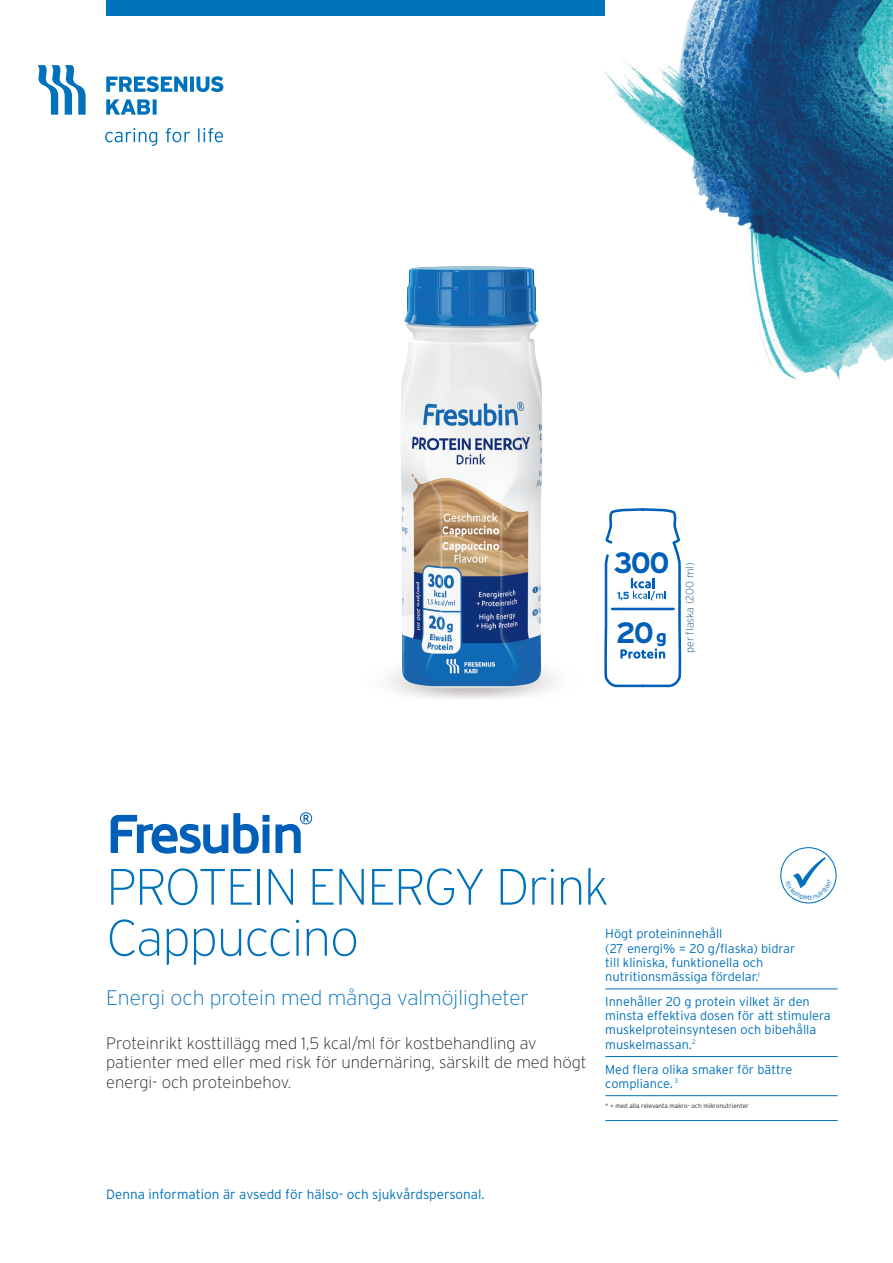
<style>
.page{position:relative;width:893px;height:1263px;background:#fff}
.page>*{position:absolute;margin:0;border:0;box-sizing:border-box;transform-origin:0 0}
.t1{font:200 51px/51px "Interstate";letter-spacing:-.03em;color:#0071bb}
.t2{font:700 29.25px "Interstate";color:#005fb9}
.t3{font:200 21px "Interstate";color:#0071bb}
.t4{font:200 16.5px/19.5px "Interstate";color:#231f20}
.t5{font:300 13.5px "Interstate";color:#0071bb}
.t6{font:300 12.75px/14.2px "Interstate";color:#0071bb}
.t7{font:200 10.65px "Interstate";color:#074772}
.t8{font:700 10.2px "Interstate";color:#005fb9}
.t9{font:300 6.3px "Interstate";color:#231f20}
</style>
<div class="page">
<img style="left:605px;top:0;width:288px;height:381px">
<hr style="left:605px;top:989px;width:233px;height:1px;background:#0071bb">
<hr style="left:605px;top:1056px;width:233px;height:1px;background:#0071bb">
<hr style="left:605px;top:1095px;width:233px;height:1px;background:#0071bb">
<hr style="left:605px;top:1120px;width:233px;height:1px;background:#0071bb">
<svg style="left:111px;top:812px;width:201px;height:42px"></svg>
<svg style="left:38px;top:65px;width:48px;height:50px"></svg>
<svg style="left:106px;top:99px;width:51px;height:16px"></svg>
<svg style="left:106px;top:76px;width:117px;height:16px"></svg>
<svg style="left:105px;top:128px;width:118px;height:18px"></svg>
<div style="left:106px;top:0;width:499px;height:15px;background:#0071bb"></div>
<svg style="left:604px;top:508px;width:78px;height:180px"></svg>
<img style="left:401px;top:266px;width:141px;height:422px">
<svg style="left:780px;top:847px;width:57px;height:56px"></svg>
<p class="t2" style="left:614px;top:547px;width:57px">300</p>
<p class="t8" style="left:617px;top:589px;width:14px">1,5</p>
<p class="t2" style="left:616px;top:616px;width:40px">20</p>
<p class="t7" style="left:684px;top:653px;width:92px;rotate:-90deg">per flaska (200 ml)</p>
<p class="t1" style="left:106px;top:861px;width:504px">PROTEIN ENERGY Drink<br>Cappuccino</p>
<p class="t3" style="left:106px;top:986px;width:424px">Energi och protein med många valmöjligheter</p>
<p class="t4" style="left:106px;top:1033px;width:482px">Proteinrikt kosttillägg med 1,5 kcal/ml för kostbehandling av patienter med eller med risk för undernäring, särskilt de med högt energi- och proteinbehov.</p>
<p class="t6" style="left:605px;top:926px;width:192px">Högt proteininnehåll<br>(27 energi% = 20 g/flaska) bidrar till kliniska, funktionella och nutritionsmässiga fördelar.<sup>1</sup></p>
<p class="t6" style="left:605px;top:994px;width:227px">Innehåller 20 g protein vilket är den minsta effektiva dosen för att stimulera muskelproteinsyntesen och bibehålla muskelmassan.<sup>2</sup></p>
<p class="t6" style="left:605px;top:1062px;width:189px">Med flera olika smaker för bättre compliance. <sup>3</sup></p>
<p class="t9" style="left:605px;top:1102px;width:145px">* = med alla relevanta makro- och mikronutrienter</p>
<p class="t5" style="left:106px;top:1187px;width:380px">Denna information är avsedd för hälso- och sjukvårdspersonal.</p>
</div>
